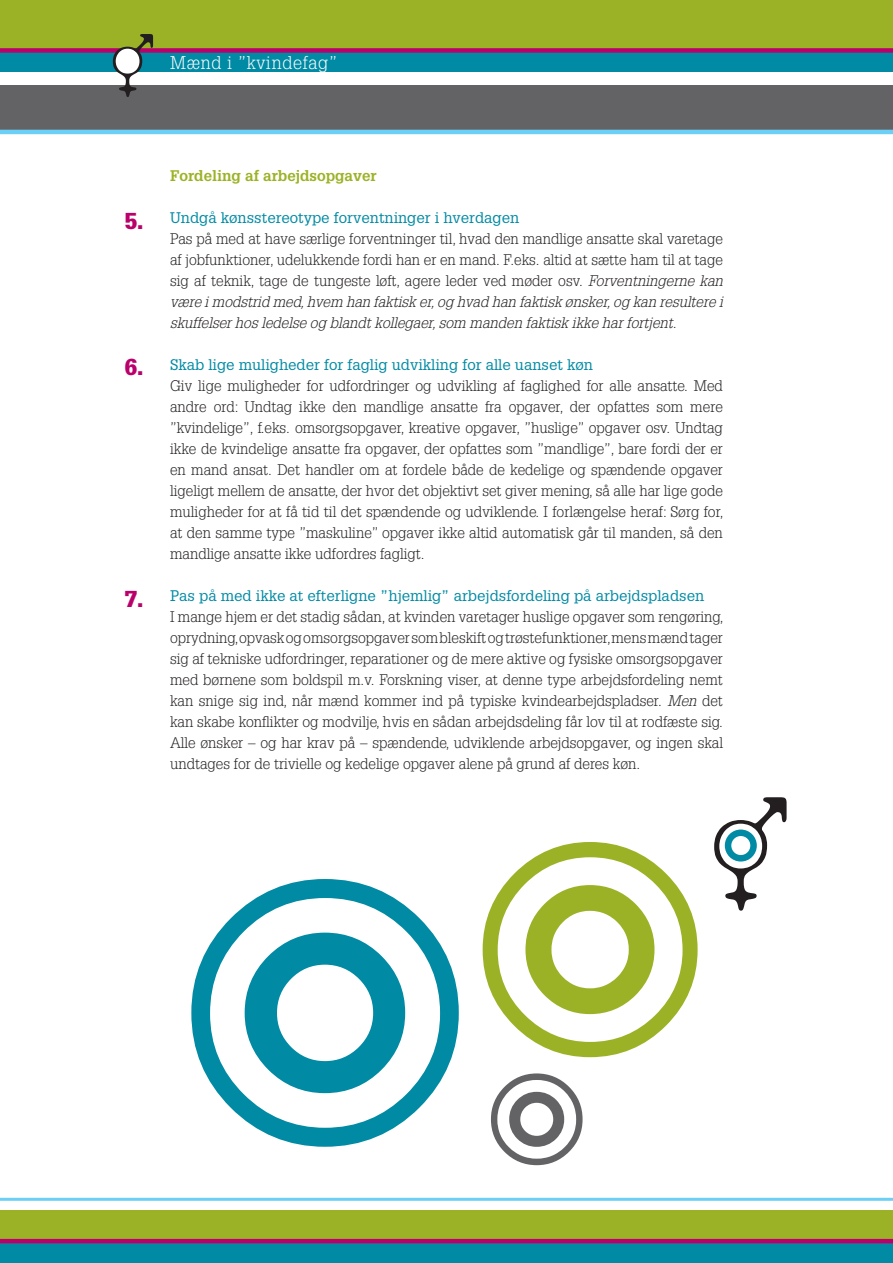
<style>
.page{position:relative;width:893px;height:1263px;background:#fff}
.page>*{position:absolute;margin:0;border:0;box-sizing:border-box;transform-origin:0 0}
.t1{font:900 22.5px "Glypha LT Std";color:#ba016b}
.t2{font:300 18px "Glypha LT Std";letter-spacing:.04em;color:#fff}
.t3{font:300 15px/21px "Glypha LT Std";color:#231f20;text-align:justify}
.t4{font:15px "Glypha LT Std";color:#008aa4}
.t5{font:700 15px "Glypha LT Std";color:#9cb226}
.s1{font-style:italic}
</style>
<div class="page">
<div style="left:0;top:23px;width:893px;height:49px;background:#008aa4"></div>
<div style="left:0;top:0;width:893px;height:50px;background:#9cb226"></div>
<div style="left:0;top:85px;width:893px;height:49px;background:#636366"></div>
<div style="left:0;top:48px;width:893px;height:5px;background:#ba016b"></div>
<hr style="left:0;top:130px;width:893px;height:4px;background:#6bcff6">
<div style="left:0;top:1214px;width:893px;height:49px;background:#008aa4"></div>
<div style="left:0;top:1210px;width:893px;height:30px;background:#9cb226"></div>
<hr style="left:0;top:1239px;width:893px;height:4px;background:#ba016b">
<hr style="left:0;top:1198px;width:893px;height:3px;background:#6bcff6">
<svg style="left:113px;top:34px;width:40px;height:63px"></svg>
<svg style="left:483px;top:842px;width:215px;height:215px"></svg>
<svg style="left:191px;top:879px;width:268px;height:268px"></svg>
<svg style="left:491px;top:1073px;width:92px;height:92px"></svg>
<svg style="left:714px;top:797px;width:73px;height:114px"></svg>
<div style="left:725px;top:829px;width:32px;height:32px;border:6px solid #008aa4;border-radius:50%"></div>
<p class="t2" style="left:170px;top:53px;width:168px">Mænd i ”kvindefag”</p>
<p class="t1" style="left:125px;top:207px;width:20px">5.</p>
<p class="t1" style="left:125px;top:354px;width:20px">6.</p>
<p class="t1" style="left:125px;top:585px;width:20px">7.</p>
<p class="t5" style="left:170px;top:166px;width:208px">Fordeling af arbejdsopgaver</p>
<p class="t4" style="left:170px;top:208px;width:351px">Undgå kønsstereotype forventninger i hverdagen</p>
<p class="t3" style="left:170px;top:228px;width:554px">Pas på med at have særlige forventninger til, hvad den mandlige ansatte skal varetage af jobfunktioner, udelukkende fordi han er en mand. F.eks. altid at sætte ham til at tage sig af teknik, tage de tungeste løft, agere leder ved møder osv. <span class="s1">Forventningerne kan være i modstrid med, hvem han faktisk er, og hvad han faktisk ønsker, og kan resultere i skuffelser hos ledelse og blandt kollegaer, som manden faktisk ikke har fortjent.</span></p>
<p class="t4" style="left:170px;top:355px;width:424px">Skab lige muligheder for faglig udvikling for alle uanset køn</p>
<p class="t3" style="left:170px;top:375px;width:555px">Giv lige muligheder for udfordringer og udvikling af faglighed for alle ansatte. Med andre ord: Undtag ikke den mandlige ansatte fra opgaver, der opfattes som mere ”kvindelige”, f.eks. omsorgsopgaver, kreative opgaver, ”huslige” opgaver osv. Undtag ikke de kvindelige ansatte fra opgaver, der opfattes som ”mandlige”, bare fordi der er en mand ansat. Det handler om at fordele både de kedelige og spændende opgaver ligeligt mellem de ansatte, der hvor det objektivt set giver mening, så alle har lige gode muligheder for at få tid til det spændende og udviklende. I forlængelse heraf: Sørg for, at den samme type ”maskuline” opgaver ikke altid automatisk går til manden, så den mandlige ansatte ikke udfordres fagligt.</p>
<p class="t4" style="left:170px;top:586px;width:536px">Pas på med ikke at efterligne ”hjemlig” arbejdsfordeling på arbejdspladsen</p>
<p class="t3" style="left:170px;top:606px;width:555px">I mange hjem er det stadig sådan, at kvinden varetager huslige opgaver som rengøring, oprydning, opvask og omsorgsopgaver som bleskift og trøstefunktioner, mens mænd tager sig af tekniske udfordringer, reparationer og de mere aktive og fysiske omsorgsopgaver med børnene som boldspil m.v. Forskning viser, at denne type arbejdsfordeling nemt kan snige sig ind, når mænd kommer ind på typiske kvindearbejdspladser. <span class="s1">Men</span> det kan skabe konflikter og modvilje, hvis en sådan arbejdsdeling får lov til at rodfæste sig.<br>Alle ønsker – og har krav på – spændende, udviklende arbejdsopgaver, og ingen skal undtages for de trivielle og kedelige opgaver alene på grund af deres køn.</p>
</div>
